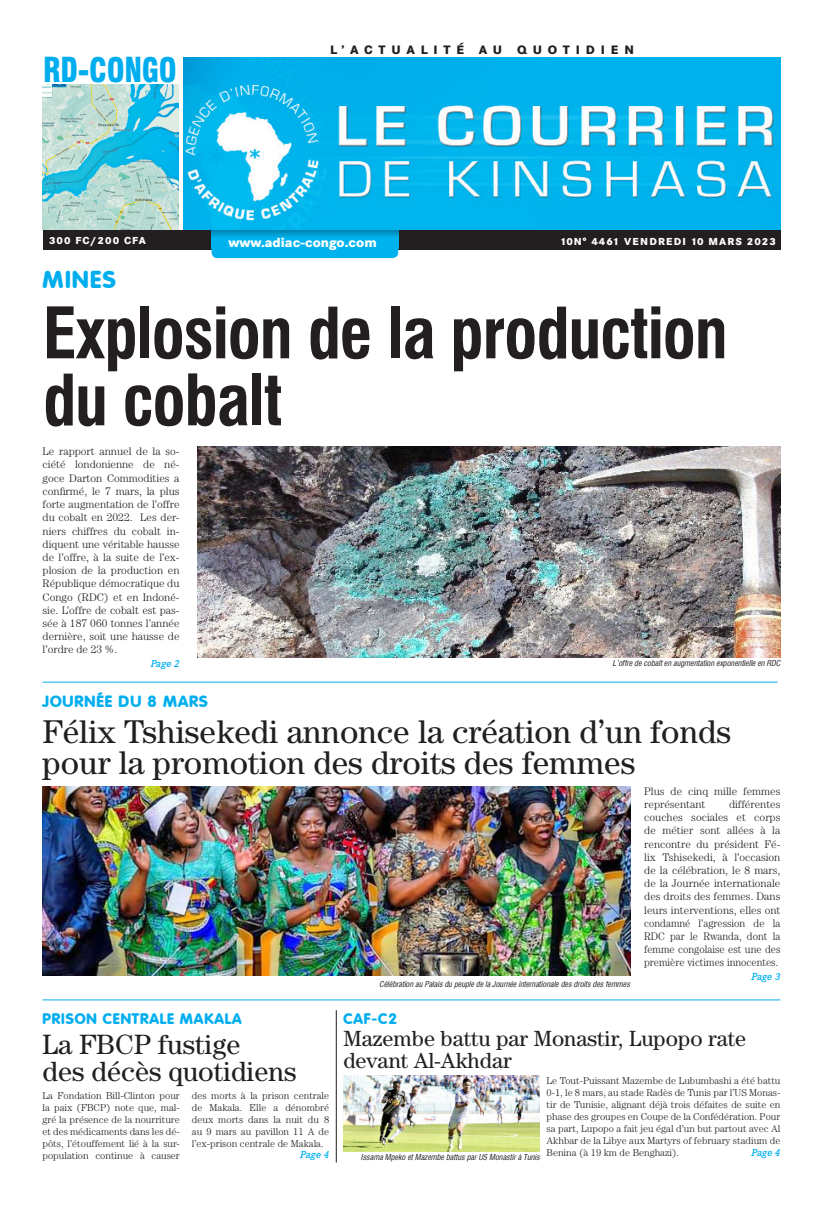
<style>
.page{position:relative;width:823px;height:1205px;background:#fff}
.page>*{position:absolute;margin:0;border:0;box-sizing:border-box;transform-origin:0 0}
.t1{font:700 69px/67px "Corporate Condensed";letter-spacing:-.02em;color:#231f20}
.t2{font:33px/31px "Century";color:#231f20}
.t3{font:900 33px "Corporate Condensed";letter-spacing:-.01em;color:#00aeef;scale:.91 1}
.t4{font:28px/27px "Century";color:#231f20}
.t5{font:800 24px "Corporate Rounded";letter-spacing:.06em;color:#00aeef}
.t6{font:22px/22px "Century";color:#231f20}
.t7{font:800 16px "Corporate Rounded";letter-spacing:.06em;color:#00aeef}
.t8{font:800 15px "Corporate Rounded";letter-spacing:.06em;color:#00aeef}
.t9{font:800 13px "Corporate SBQ";color:#fff}
.t10{font:800 12px "Corporate SBQ";letter-spacing:.485em;color:#231f20}
.t11{font:300 11px/13.2px "Century";color:#231f20;text-align:justify}
.t12{font:300 10px/12px "Century";color:#231f20;text-align:justify}
.t13{font:800 10px "Corporate SBQ";letter-spacing:.1em;color:#fff}
.t14{font:italic 500 10px "Corporate EBQ";color:#00aeef}
.t15{font:italic 8px "Corporate Condensed";color:#231f20}
</style>
<div class="page">
<div style="left:43px;top:230px;width:737px;height:20px;background:#231f20"></div>
<div style="left:211px;top:248px;width:187px;height:10px;background:#00b3ef"></div>
<svg style="left:211px;top:230px;width:187px;height:18px;background:#00a7e0"></svg>
<img style="left:43px;top:84px;width:136px;height:145px">
<img style="left:184px;top:57px;width:596px;height:173px">
<img style="left:197px;top:446px;width:583px;height:212px">
<hr style="left:43px;top:681px;width:734px;height:1px;background:#00aeef">
<img style="left:43px;top:786px;width:586px;height:189px">
<img style="left:343px;top:1076px;width:196px;height:75px">
<hr style="left:43px;top:999px;width:737px;height:1px;background:#00aeef">
<hr style="left:335px;top:1010px;width:1px;height:152px;background:#231f20">
<h2 class="t3" style="left:43px;top:50px;width:148px">RD-CONGO</h2>
<p class="t10" style="left:330px;top:42px;width:305px">L’ACTUALITÉ AU QUOTIDIEN</p>
<p class="t13" style="left:43px;top:234px;width:105px"><sup>55</sup>300 FC/200 CFA</p>
<p class="t9" style="left:228px;top:234px;width:150px">www.adiac-congo.com</p>
<p class="t13" style="left:559px;top:235px;width:217px">10N° 4461 VENDREDI 10 MARS 2023</p>
<h3 class="t5" style="left:43px;top:266px;width:75px">MINES</h3>
<h1 class="t1" style="left:43px;top:300px;width:686px">Explosion de la production du cobalt</h1>
<p class="t11" style="left:43px;top:445px;width:138px">Le rapport annuel de la so&shy;ciété londonienne de né&shy;goce Darton Commodities a confirmé, le 7 mars, la plus forte augmentation de l’offre du cobalt en 2022. Les der&shy;niers chiffres du cobalt in&shy;diquent une véritable hausse de l’offre, à la suite de l’ex&shy;plosion de la production en République démocratique du Congo (RDC) et en Indoné&shy;sie. L’offre de cobalt est pas&shy;sée à 187 060 tonnes l’année dernière, soit une hausse de l’ordre de 23 %.</p>
<p class="t14" style="left:151px;top:658px;width:30px">Page 2</p>
<p class="t15" style="left:612px;top:659px;width:169px">L’offre de cobalt en augmentation exponentielle en RDC</p>
<h3 class="t7" style="left:43px;top:691px;width:166px">JOURNÉE DU 8 MARS</h3>
<h2 class="t2" style="left:43px;top:716px;width:689px">Félix Tshisekedi annonce la création d’un fonds pour la promotion des droits des femmes</h2>
<h3 class="t8" style="left:43px;top:1010px;width:200px">PRISON CENTRALE MAKALA</h3>
<h3 class="t4" style="left:43px;top:1030px;width:255px">La FBCP fustige<br>des décès quotidiens</h3>
<p class="t12" style="left:43px;top:1089px;width:139px">La Fondation Bill-Clinton pour la paix (FBCP) note que, mal&shy;gré la présence de la nourriture et des médicaments dans les dé&shy;pôts, l’étouffement lié à la sur&shy;population continue à causer</p>
<p class="t12" style="left:192px;top:1089px;width:139px">des morts à la prison centrale de Makala. Elle a dénombré deux morts dans la nuit du 8 au 9 mars au pavillon 11 A de l’ex-prison centrale de Makala.</p>
<p class="t14" style="left:300px;top:1148px;width:30px">Page 4</p>
<p class="t15" style="left:379px;top:980px;width:252px">Célébration au Palais du peuple de la Journée internationale des droits des femmes</p>
<p class="t11" style="left:643px;top:784px;width:138px">Plus de cinq mille femmes représentant</p>
<p class="t11" style="left:643px;top:797px;width:138px;text-indent:85px">différentes couches sociales et corps de métier sont allées à la rencontre du président Fé&shy;lix Tshisekedi, à l’occasion de la célébration, le 8 mars, de la Journée internationale des droits des femmes. Dans leurs interventions, elles ont condamné l’agression de la RDC par le Rwanda, dont la femme congolaise est une des première victimes innocentes.</p>
<p class="t14" style="left:751px;top:971px;width:30px">Page 3</p>
<h3 class="t8" style="left:343px;top:1010px;width:55px">CAF-C2</h3>
<h3 class="t6" style="left:343px;top:1027px;width:404px">Mazembe battu par Monastir, Lupopo rate devant Al-Akhdar</h3>
<p class="t12" style="left:546px;top:1074px;width:235px">Le Tout-Puissant Mazembe de Lubumbashi a été battu 0-1, le 8 mars, au stade Radès de Tunis par l’US Monas&shy;tir de Tunisie, alignant déjà trois défaites de suite en phase des groupes en Coupe de la Confédération. Pour sa part, Lupopo a fait jeu égal d’un but partout avec Al Akhbar de la Libye aux Martyrs of february stadium de Benina (à 19 km de Benghazi).</p>
<p class="t14" style="left:751px;top:1146px;width:30px">Page 4</p>
<p class="t15" style="left:361px;top:1152px;width:180px">Issama Mpeko et Mazembe battus par US Monastir à Tunis</p>
</div>
